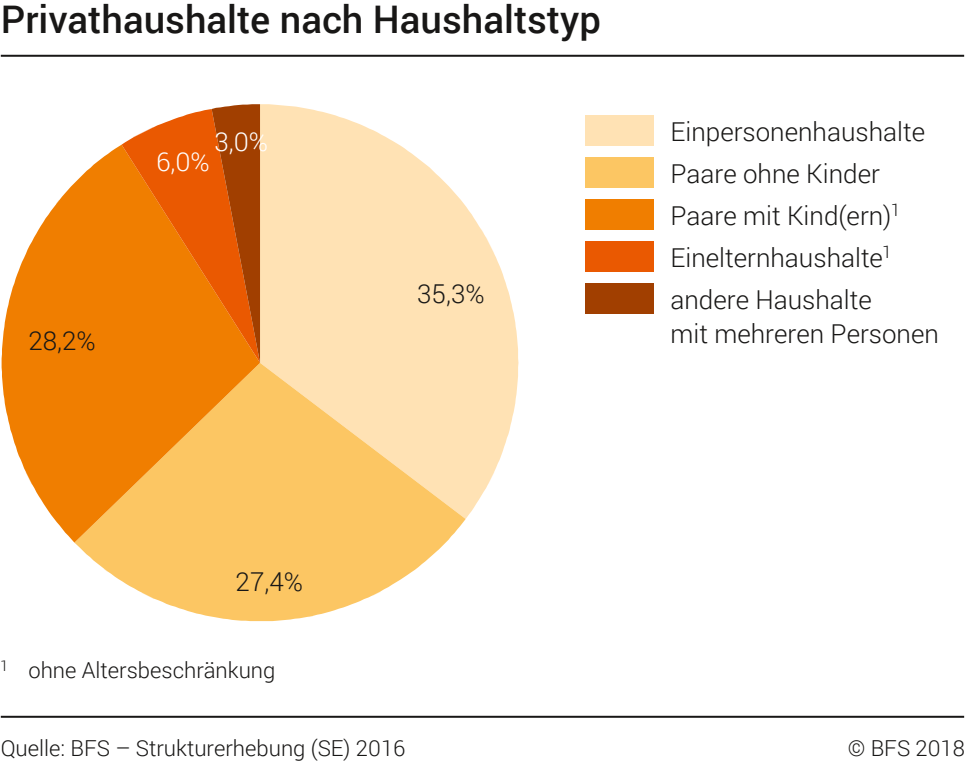
<style>
.page{position:relative;width:965px;height:762px;background:#fff}
.page>*{position:absolute;margin:0;border:0;box-sizing:border-box;transform-origin:0 0}
.t1{font:500 38px "Roboto";color:#181716}
.t2{font:300 26px/42px "Roboto";color:#181716}
.t3{font:300 26px "Roboto";color:#fff}
.t4{font:300 22px "Roboto";color:#181716}
</style>
<div class="page">
<hr style="left:1px;top:715px;width:963px;height:2px;background:#181716">
<hr style="left:1px;top:55px;width:963px;height:2px;background:#181716">
<svg style="left:260px;top:104px;width:258px;height:414px;fill:#ffe2b4"></svg>
<svg style="left:74px;top:363px;width:392px;height:258px;fill:#fcc663"></svg>
<svg style="left:2px;top:145px;width:258px;height:397px;fill:#f07e00"></svg>
<svg style="left:122px;top:109px;width:90px;height:254px;background:#ee780f"></svg>
<svg style="left:212px;top:104px;width:48px;height:259px;background:#c75303"></svg>
<div style="left:585px;top:115px;width:69px;height:31px;background:#ffe2b4"></div>
<div style="left:585px;top:157px;width:69px;height:31px;background:#fcc663"></div>
<div style="left:585px;top:199px;width:69px;height:31px;background:#f07e00"></div>
<div style="left:585px;top:241px;width:69px;height:31px;background:#ea5901"></div>
<div style="left:585px;top:283px;width:69px;height:31px;background:#a13f00"></div>
<h1 class="t1" style="left:1px;top:-8px;width:602px">Privathaushalte nach Haushaltstyp</h1>
<p class="t2" style="left:28px;top:318px;width:69px">28,2%</p>
<p class="t3" style="left:214px;top:124px;width:55px">3,0%</p>
<p class="t3" style="left:156px;top:144px;width:55px">6,0%</p>
<p class="t2" style="left:417px;top:271px;width:69px">35,3%</p>
<p class="t2" style="left:670px;top:110px;width:256px">Einpersonenhaushalte<br>Paare ohne Kinder<br>Paare mit Kind(ern)<sup>1<br></sup>Einelternhaushalte<sup>1 </sup>andere Haushalte</p>
<p class="t2" style="left:670px;top:312px;width:270px">mit mehreren Personen</p>
<p class="t2" style="left:236px;top:559px;width:69px">27,4%</p>
<p class="t4" style="left:0;top:654px;width:277px"><sup>1</sup> ohne Altersbeschränkung</p>
<p class="t4" style="left:1px;top:732px;width:406px">Quelle: BFS – Strukturerhebung (SE) 2016</p>
<p class="t4" style="left:848px;top:732px;width:119px">© BFS 2018</p>
</div>
